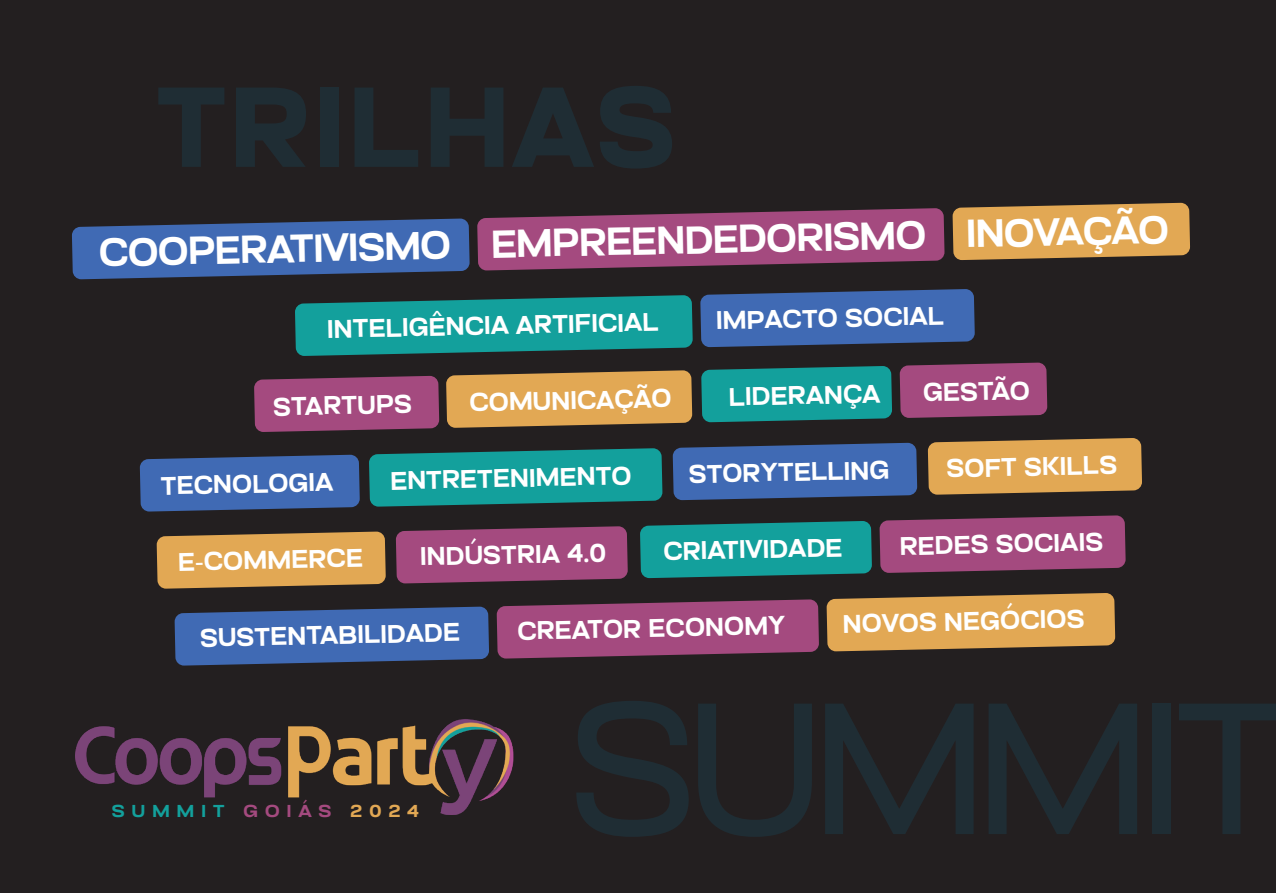
<style>
.page{position:relative;width:1276px;height:893px;background:#fff}
.page>*{position:absolute;margin:0;border:0;box-sizing:border-box;transform-origin:0 0}
.t1{font:500 39px "Glancyr";color:#fff}
.t2{font:500 25.5px "Glancyr";color:#fff}
.t3{font:500 17.25px "Glancyr";letter-spacing:.38em;color:#13a09c;scale:1.09 1}
.s1{color:#a44a7f}
.s2{color:#e2a854}
</style>
<div class="page">
<div style="left:0;top:1px;width:1276px;height:892px;background:#231f20"></div>
<svg style="left:174px;top:607px;width:315px;height:59px;background:#3c61a2"></svg>
<svg style="left:496px;top:599px;width:323px;height:60px;background:#924472"></svg>
<svg style="left:826px;top:593px;width:289px;height:58px;background:#ce994e"></svg>
<svg style="left:640px;top:521px;width:232px;height:57px;background:#149491"></svg>
<svg style="left:879px;top:515px;width:246px;height:58px;background:#964574"></svg>
<svg style="left:157px;top:531px;width:229px;height:58px;background:#ce994e"></svg>
<svg style="left:396px;top:526px;width:232px;height:57px;background:#984676"></svg>
<svg style="left:672px;top:443px;width:245px;height:57px;background:#3d63a6"></svg>
<svg style="left:928px;top:438px;width:214px;height:57px;background:#d19b4f"></svg>
<svg style="left:140px;top:455px;width:220px;height:57px;background:#3d63a6"></svg>
<svg style="left:369px;top:448px;width:293px;height:59px;background:#14918d"></svg>
<svg style="left:701px;top:366px;width:191px;height:56px;background:#149692"></svg>
<svg style="left:899px;top:363px;width:148px;height:55px;background:#9b4778"></svg>
<svg style="left:254px;top:376px;width:185px;height:56px;background:#9a4678"></svg>
<svg style="left:446px;top:370px;width:246px;height:58px;background:#cd994e"></svg>
<svg style="left:72px;top:218px;width:398px;height:61px;background:#3b5f9e"></svg>
<svg style="left:477px;top:208px;width:467px;height:63px"></svg>
<svg style="left:952px;top:203px;width:238px;height:57px;background:#d09b4f"></svg>
<svg style="left:295px;top:295px;width:398px;height:61px;background:#158d8a"></svg>
<svg style="left:700px;top:289px;width:275px;height:58px;background:#3c62a4"></svg>
<img style="left:75px;top:719px;width:439px;height:95px">
<p class="t1" style="left:99px;top:224px;width:1071px;rotate:-1deg">COOPERATIVISMO EMPREENDEDORISMO INOVAÇÃO</p>
<p class="t2" style="left:327px;top:311px;width:333px;rotate:-1deg">INTELIGÊNCIA ARTIFICIAL</p>
<p class="t2" style="left:716px;top:303px;width:229px;rotate:-1deg">IMPACTO SOCIAL</p>
<p class="t2" style="left:273px;top:389px;width:140px;rotate:-1deg">STARTUPS</p>
<p class="t2" style="left:469px;top:385px;width:203px;rotate:-1deg">COMUNICAÇÃO</p>
<p class="t2" style="left:729px;top:379px;width:152px;rotate:-1deg">LIDERANÇA</p>
<p class="t2" style="left:923px;top:375px;width:108px;rotate:-1deg">GESTÃO</p>
<p class="t2" style="left:161px;top:468px;width:173px;rotate:-1deg">TECNOLOGIA</p>
<p class="t2" style="left:390px;top:463px;width:242px;rotate:-1deg">ENTRETENIMENTO</p>
<p class="t2" style="left:688px;top:457px;width:202px;rotate:-1deg">STORYTELLING</p>
<p class="t2" style="left:946px;top:451px;width:172px;rotate:-1deg">SOFT SKILLS</p>
<p class="t2" style="left:178px;top:544px;width:186px;rotate:-1deg">E-COMMERCE</p>
<p class="t2" style="left:420px;top:539px;width:187px;rotate:-1deg">INDÚSTRIA 4.0</p>
<p class="t2" style="left:663px;top:534px;width:180px;rotate:-1deg">CRIATIVIDADE</p>
<p class="t2" style="left:899px;top:528px;width:205px;rotate:-1deg">REDES SOCIAIS</p>
<p class="t2" style="left:200px;top:620px;width:261px;rotate:-1deg">SUSTENTABILIDADE</p>
<p class="t2" style="left:517px;top:613px;width:269px;rotate:-1deg">CREATOR ECONOMY</p>
<p class="t2" style="left:842px;top:606px;width:243px;rotate:-1deg">NOVOS NEGÓCIOS</p>
<p class="t3" style="left:112px;top:800px;width:283px">SUMMIT <span class="s1">GOIÁS</span> <span class="s2">2024</span></p>
</div>
